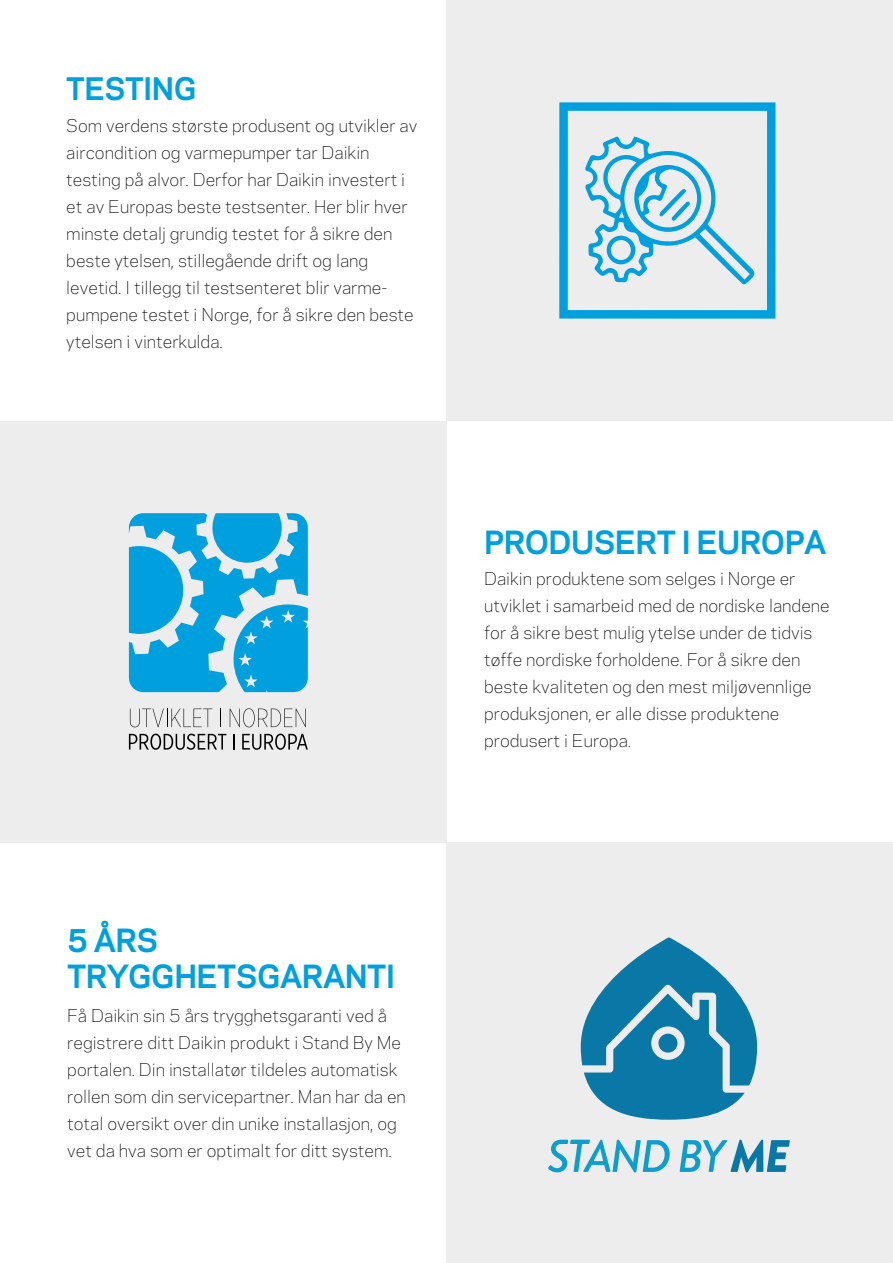
<style>
.page{position:relative;width:893px;height:1263px;background:#fff}
.page>*{position:absolute;margin:0;border:0;box-sizing:border-box;transform-origin:0 0}
.t1{font:700 30px/36px "Galaxie Polaris";letter-spacing:-.02em;color:#00a0df}
.t2{font:700 29.1px "Galaxie Polaris";letter-spacing:-.02em;color:#00a0df}
.t3{font:300 16.5px/27px "Galaxie Polaris";color:#000}
</style>
<div class="page">
<div style="left:446px;top:842px;width:447px;height:421px;background:#ededee"></div>
<div style="left:0;top:421px;width:446px;height:421px;background:#ededee"></div>
<div style="left:446px;top:0;width:447px;height:421px;background:#ededee"></div>
<svg style="left:548px;top:1140px;width:122px;height:32px"></svg>
<svg style="left:680px;top:1140px;width:110px;height:32px"></svg>
<svg style="left:581px;top:937px;width:176px;height:183px"></svg>
<svg style="left:129px;top:513px;width:179px;height:179px"></svg>
<svg style="left:130px;top:709px;width:82px;height:18px"></svg>
<svg style="left:220px;top:709px;width:1px;height:18px"></svg>
<svg style="left:230px;top:708px;width:76px;height:19px"></svg>
<svg style="left:129px;top:734px;width:97px;height:16px"></svg>
<svg style="left:233px;top:734px;width:2px;height:15px"></svg>
<svg style="left:242px;top:734px;width:66px;height:16px"></svg>
<svg style="left:559px;top:102px;width:216px;height:217px"></svg>
<h2 class="t2" style="left:66px;top:67px;width:132px">TESTING</h2>
<p class="t3" style="left:66px;top:111px;width:353px">Som verdens største produsent og utvikler av aircondition og varmepumper tar Daikin testing på alvor. Derfor har Daikin investert i et av Europas beste testsenter. Her blir hver minste detalj grundig testet for å sikre den beste ytelsen, stillegående drift og lang levetid. I tillegg til testsenteret blir varme&shy;pumpene testet i Norge, for å sikre den beste ytelsen i vinterkulda.</p>
<h1 class="t1" style="left:67px;top:921px;width:330px">5 ÅRS<br>TRYGGHETSGARANTI</h1>
<p class="t3" style="left:67px;top:1001px;width:340px">Få Daikin sin 5 års trygghetsgaranti ved å registrere ditt Daikin produkt i Stand By Me portalen. Din installatør tildeles automatisk rollen som din servicepartner. Man har da en total oversikt over din unike installasjon, og vet da hva som er optimalt for ditt system.</p>
<h1 class="t1" style="left:484px;top:522px;width:344px">PRODUSERT I EUROPA</h1>
<p class="t3" style="left:484px;top:564px;width:347px">Daikin produktene som selges i Norge er utviklet i samarbeid med de nordiske landene for å sikre best mulig ytelse under de tidvis tøffe nordiske forholdene. For å sikre den beste kvaliteten og den mest miljøvennlige produksjonen, er alle disse produktene produsert i Europa.</p>
</div>
